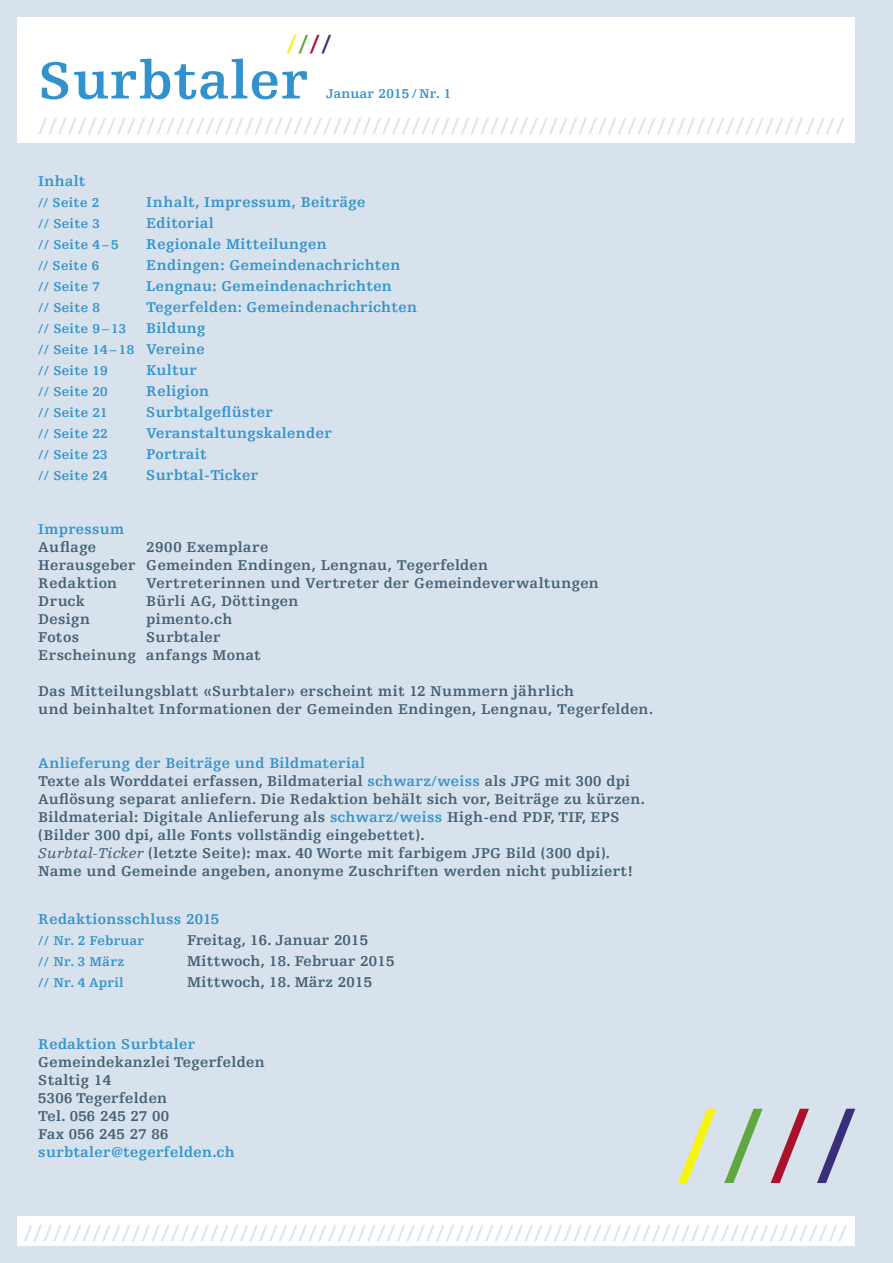
<style>
.page{position:relative;width:893px;height:1263px;background:#d7e2ec}
.page>*{position:absolute;margin:0;border:0;box-sizing:border-box;transform-origin:0 0}
.t1{font:700 108px "Egyptienne FLT";color:#f7f410}
.t2{font:700 54.75px "Egyptienne FLT";letter-spacing:.02em;color:#3293cc}
.t3{font:700 27px "Egyptienne FLT";color:#f7f410}
.t4{font:700 24px "Egyptienne FLT";color:#dbe4ec}
.t5{font:700 15px/18px "Egyptienne FLT";letter-spacing:.02em;color:#445f75}
.t6{font:700 15px "Egyptienne FLT";letter-spacing:.02em;color:#3293cc}
.t7{font:700 13.5px/21px "Egyptienne FLT";letter-spacing:.02em;color:#3293cc}
.s1{color:#5fa841}
.s2{color:#a9122a}
.s3{color:#392e7a}
.s4{font-size:15px}
.s5{color:#3293cc}
.s6{font-weight:400;font-style:italic}
</style>
<div class="page">
<div style="left:17px;top:17px;width:838px;height:125px;background:#fff"></div>
<div style="left:17px;top:1216px;width:838px;height:30px;background:#fff"></div>
<h3 class="t3" style="left:286px;top:30px;width:47px">/<span class="s1">/</span><span class="s2">/</span><span class="s3">/</span></h3>
<h2 class="t2" style="left:38px;top:50px;width:272px">Surbtaler</h2>
<p class="t7" style="left:326px;top:84px;width:127px">Januar 2015 / Nr. 1</p>
<h3 class="t4" style="left:38px;top:113px;width:808px">//////////////////////////////////////////////////////////////////////////////////</h3>
<p class="t6" style="left:38px;top:172px;width:49px">Inhalt</p>
<p class="t7" style="left:38px;top:192px;width:63px">// Seite 2</p>
<p class="t6" style="left:146px;top:193px;width:221px">Inhalt, Impressum, Beiträge</p>
<p class="t7" style="left:38px;top:213px;width:63px">// Seite 3</p>
<p class="t6" style="left:146px;top:214px;width:69px">Editorial</p>
<p class="t7" style="left:38px;top:234px;width:82px">// Seite 4 – 5</p>
<p class="t6" style="left:146px;top:235px;width:182px">Regionale Mitteilungen</p>
<p class="t7" style="left:38px;top:255px;width:63px">// Seite 6</p>
<p class="t6" style="left:146px;top:256px;width:256px">Endingen: Gemeindenachrichten</p>
<p class="t7" style="left:38px;top:276px;width:63px">// Seite 7</p>
<p class="t6" style="left:146px;top:277px;width:247px">Lengnau: Gemeindenachrichten</p>
<p class="t7" style="left:38px;top:297px;width:63px">// Seite 8</p>
<p class="t6" style="left:146px;top:298px;width:272px">Tegerfelden: Gemeindenachrichten</p>
<p class="t7" style="left:38px;top:318px;width:90px">// Seite 9 – 13</p>
<p class="t6" style="left:146px;top:319px;width:61px">Bildung</p>
<p class="t7" style="left:38px;top:339px;width:168px">// Seite 14 – 18 <span class="s4">Vereine </span>// Seite 19</p>
<p class="t6" style="left:146px;top:361px;width:52px">Kultur</p>
<p class="t7" style="left:38px;top:381px;width:71px">// Seite 20</p>
<p class="t6" style="left:146px;top:382px;width:64px">Religion</p>
<p class="t7" style="left:38px;top:402px;width:71px">// Seite 21</p>
<p class="t6" style="left:146px;top:403px;width:128px">Surbtalgeflüster</p>
<p class="t7" style="left:38px;top:423px;width:71px">// Seite 22</p>
<p class="t6" style="left:146px;top:424px;width:187px">Veranstaltungskalender</p>
<p class="t7" style="left:38px;top:444px;width:71px">// Seite 23</p>
<p class="t6" style="left:146px;top:445px;width:62px">Portrait</p>
<p class="t7" style="left:38px;top:465px;width:71px">// Seite 24</p>
<p class="t6" style="left:146px;top:466px;width:113px">Surbtal-Ticker</p>
<p class="t6" style="left:38px;top:520px;width:88px">Impressum</p>
<p class="t5" style="left:38px;top:538px;width:59px">Auflage</p>
<p class="t5" style="left:38px;top:538px;width:451px;text-indent:108px">2900 Exemplare<br>Herausgeber Gemeinden Endingen, Lengnau, Tegerfelden<br>Redaktion</p>
<p class="t5" style="left:146px;top:574px;width:454px">Vertreterinnen und Vertreter der Gemeindeverwaltungen</p>
<p class="t5" style="left:38px;top:592px;width:48px">Druck</p>
<p class="t5" style="left:146px;top:592px;width:154px">Bürli AG, Döttingen</p>
<p class="t5" style="left:38px;top:610px;width:53px">Design</p>
<p class="t5" style="left:146px;top:610px;width:88px">pimento.ch</p>
<p class="t5" style="left:38px;top:628px;width:42px">Fotos</p>
<p class="t5" style="left:38px;top:628px;width:224px;text-indent:108px">Surbtaler<br>Erscheinung anfangs Monat</p>
<p class="t5" style="left:38px;top:682px;width:616px">Das Mitteilungsblatt «Surbtaler» erscheint mit 12 Nummern jährlich<br>und beinhaltet Informationen der Gemeinden Endingen, Lengnau, Tegerfelden.</p>
<p class="t5" style="left:38px;top:754px;width:608px"><span class="s5">Anlieferung der Beiträge und Bildmaterial<br></span>Texte als Worddatei erfassen, Bildmaterial <span class="s5">schwarz/weiss</span> als JPG mit 300 dpi Auflösung separat anliefern. Die Redaktion behält sich vor, Beiträge zu kürzen.<br>Bildmaterial: Digitale Anlieferung als <span class="s5">schwarz/weiss</span> High-end PDF, TIF, EPS (Bilder 300 dpi, alle Fonts vollständig eingebettet).<br><span class="s6">Surbtal-Ticker</span> (letzte Seite): max. 40 Worte mit farbigem JPG Bild (300 dpi).<br>Name und Gemeinde angeben, anonyme Zuschriften werden nicht publiziert!</p>
<p class="t6" style="left:38px;top:911px;width:183px">Redaktionsschluss 2015</p>
<p class="t7" style="left:38px;top:930px;width:108px">// Nr. 2 Februar</p>
<p class="t5" style="left:187px;top:931px;width:183px">Freitag, 16. Januar 2015</p>
<p class="t7" style="left:38px;top:951px;width:87px">// Nr. 3 März</p>
<p class="t5" style="left:187px;top:952px;width:209px">Mittwoch, 18. Februar 2015</p>
<p class="t7" style="left:38px;top:972px;width:87px">// Nr. 4 April</p>
<p class="t5" style="left:187px;top:973px;width:187px">Mittwoch, 18. März 2015</p>
<p class="t6" style="left:38px;top:1036px;width:159px">Redaktion Surbtaler</p>
<p class="t5" style="left:38px;top:1054px;width:228px">Gemeindekanzlei Tegerfelden<br>Staltig 14<br>5306 Tegerfelden<br>Tel. 056 245 27 00<br>Fax 056 245 27 86</p>
<p class="t6" style="left:38px;top:1144px;width:198px">surbtaler@tegerfelden.ch</p>
<h1 class="t1" style="left:676px;top:1086px;width:183px">/<span class="s1">/</span><span class="s2">/</span><span class="s3">/</span></h1>
<h3 class="t4" style="left:23px;top:1219px;width:826px">////////////////////////////////////////////////////////////////////////////////////</h3>
</div>
